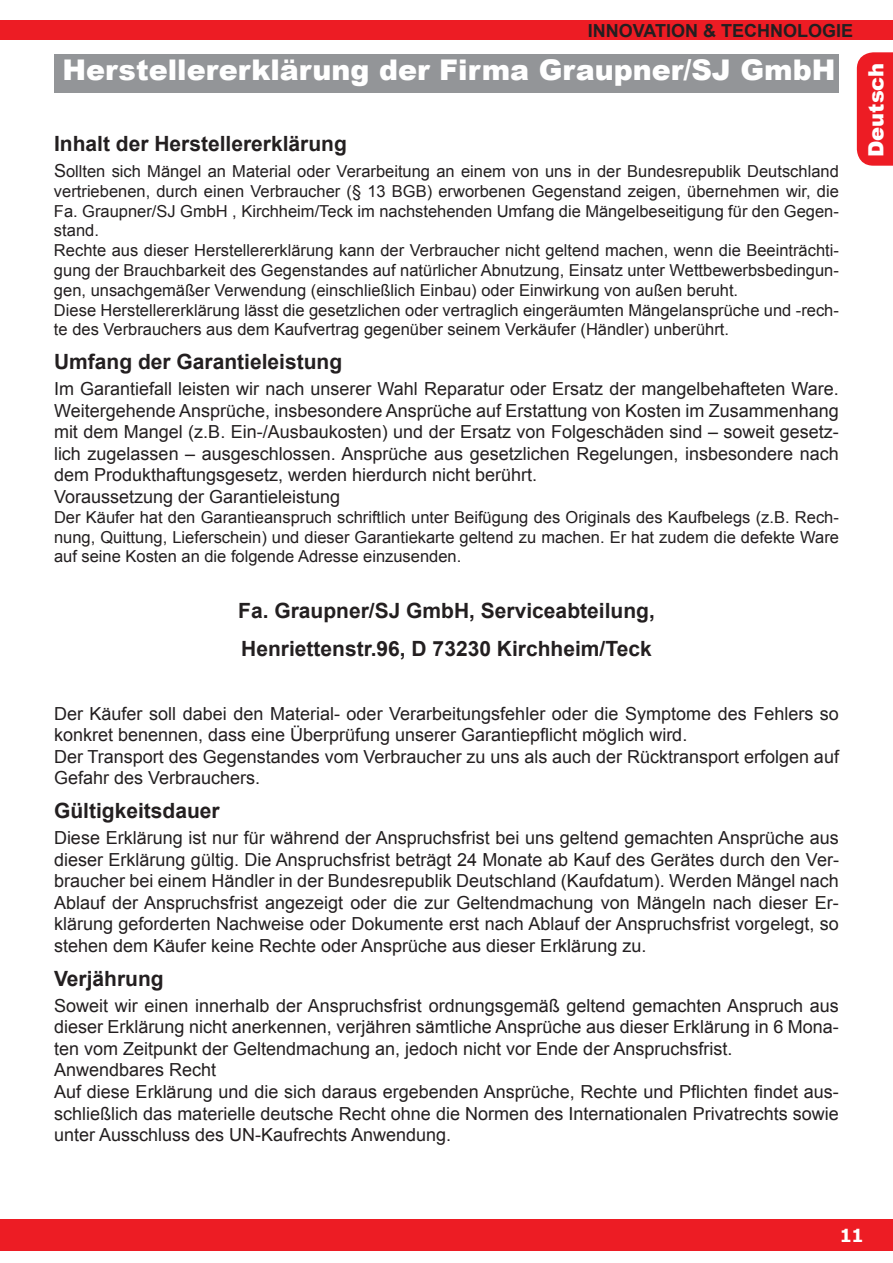
<style>
.page{position:relative;width:893px;height:1263px;background:#fff}
.page>*{position:absolute;margin:0;border:0;box-sizing:border-box;transform-origin:0 0}
.t1{font:900 28.5px "Arial";color:#fff}
.t2{font:700 21px/38px "Arial";color:#231f20}
.t3{font:900 21px "Arial";color:#fff}
.t4{font:18px/21.6px "Arial";color:#231f20}
.t5{font:700 18px "Arial";color:#231f20}
.t6{font:700 18px "Tahoma";color:#fff}
.t7{font:16.5px/19.8px "Arial";color:#231f20}
.s1{font-size:18px}
</style>
<div class="page">
<div style="left:857px;top:52px;width:36px;height:114px;background:#ed1c24"></div>
<div style="left:0;top:1219px;width:893px;height:31px;background:#ed1c24"></div>
<div style="left:0;top:20px;width:893px;height:20px;background:#ed1c24"></div>
<div style="left:54px;top:54px;width:785px;height:38px;background:#939598"></div>
<p class="t5" style="left:588px;top:19px;width:267px">innovation &amp; Technologie</p>
<h1 class="t1" style="left:63px;top:50px;width:774px">Herstellererklärung der Firma Graupner/SJ GmbH</h1>
<p class="t2" style="left:54px;top:126px;width:294px">Inhalt der Herstellererklärung</p>
<p class="t7" style="left:54px;top:162px;width:786px"><span class="s1">S</span>ollten sich Mängel an Material oder Verarbeitung an einem von uns in der Bundesrepublik Deutschland vertriebenen, durch einen Verbraucher (§ 13 BGB) erworbenen Gegenstand zeigen, übernehmen wir, die Fa. Graupner/SJ GmbH , Kirchheim/Teck im nachstehenden Umfang die Mängelbeseitigung für den Gegen&shy;stand.<br>Rechte aus dieser Herstellererklärung kann der Verbraucher nicht geltend machen, wenn die Beeinträchti&shy;gung der Brauchbarkeit des Gegenstandes auf natürlicher Abnutzung, Einsatz unter Wettbewerbsbedingun&shy;gen, unsachgemäßer Verwendung (einschließlich Einbau) oder Einwirkung von außen beruht.<br>Diese Herstellererklärung lässt die gesetzlichen oder vertraglich eingeräumten Mängelansprüche und -rech&shy;te des Verbrauchers aus dem Kaufvertrag gegenüber seinem Verkäufer (Händler) unberührt.</p>
<p class="t2" style="left:54px;top:344px;width:290px">Umfang der Garantieleistung</p>
<p class="t4" style="left:54px;top:378px;width:786px">Im Garantiefall leisten wir nach unserer Wahl Reparatur oder Ersatz der mangelbehafteten Ware.<br>Weitergehende Ansprüche, insbesondere Ansprüche auf Erstattung von Kosten im Zusammenhang mit dem Mangel (z.B. Ein-/Ausbaukosten) und der Ersatz von Folgeschäden sind – soweit gesetz&shy;lich zugelassen – ausgeschlossen. Ansprüche aus gesetzlichen Regelungen, insbesondere nach dem Produkthaftungsgesetz, werden hierdurch nicht berührt.<br>Voraussetzung der Garantieleistung</p>
<p class="t7" style="left:54px;top:507px;width:786px;text-align:justify">Der Käufer hat den Garantieanspruch schriftlich unter Beifügung des Originals des Kaufbelegs (z.B. Rech&shy;nung, Quittung, Lieferschein) und dieser Garantiekarte geltend zu machen. Er hat zudem die defekte Ware auf seine Kosten an die folgende Adresse einzusenden.</p>
<p class="t2" style="left:238px;top:592px;width:418px">Fa. Graupner/SJ GmbH, Serviceabteilung,<br>Henriettenstr.96, D 73230 Kirchheim/Teck</p>
<p class="t3" style="left:861px;top:157px;width:96px;rotate:-90deg">Deutsch</p>
<p class="t4" style="left:54px;top:703px;width:786px">Der Käufer soll dabei den Material- oder Verarbeitungsfehler oder die Symptome des Fehlers so konkret benennen, dass eine Überprüfung unserer Garantiepflicht möglich wird.<br>Der Transport des Gegenstandes vom Verbraucher zu uns als auch der Rücktransport erfolgen auf Gefahr des Verbrauchers.</p>
<p class="t2" style="left:54px;top:792px;width:167px">Gültigkeitsdauer</p>
<p class="t4" style="left:54px;top:827px;width:786px;text-align:justify">Diese Erklärung ist nur für während der Anspruchsfrist bei uns geltend gemachten Ansprüche aus dieser Erklärung gültig. Die Anspruchsfrist beträgt 24 Monate ab Kauf des Gerätes durch den Ver&shy;braucher bei einem Händler in der Bundesrepublik Deutschland (Kaufdatum). Werden Mängel nach Ablauf der Anspruchsfrist angezeigt oder die zur Geltendmachung von Mängeln nach dieser Er&shy;klärung geforderten Nachweise oder Dokumente erst nach Ablauf der Anspruchsfrist vorgelegt, so stehen dem Käufer keine Rechte oder Ansprüche aus dieser Erklärung zu.</p>
<p class="t2" style="left:54px;top:960px;width:111px">Verjährung</p>
<p class="t4" style="left:54px;top:994px;width:786px">Soweit wir einen innerhalb der Anspruchsfrist ordnungsgemäß geltend gemachten Anspruch aus dieser Erklärung nicht anerkennen, verjähren sämtliche Ansprüche aus dieser Erklärung in 6 Mona&shy;ten vom Zeitpunkt der Geltendmachung an, jedoch nicht vor Ende der Anspruchsfrist.<br>Anwendbares Recht<br>Auf diese Erklärung und die sich daraus ergebenden Ansprüche, Rechte und Pflichten findet aus&shy;schließlich das materielle deutsche Recht ohne die Normen des Internationalen Privatrechts sowie unter Ausschluss des UN-Kaufrechts Anwendung.</p>
<p class="t6" style="left:840px;top:1222px;width:24px">11</p>
</div>
